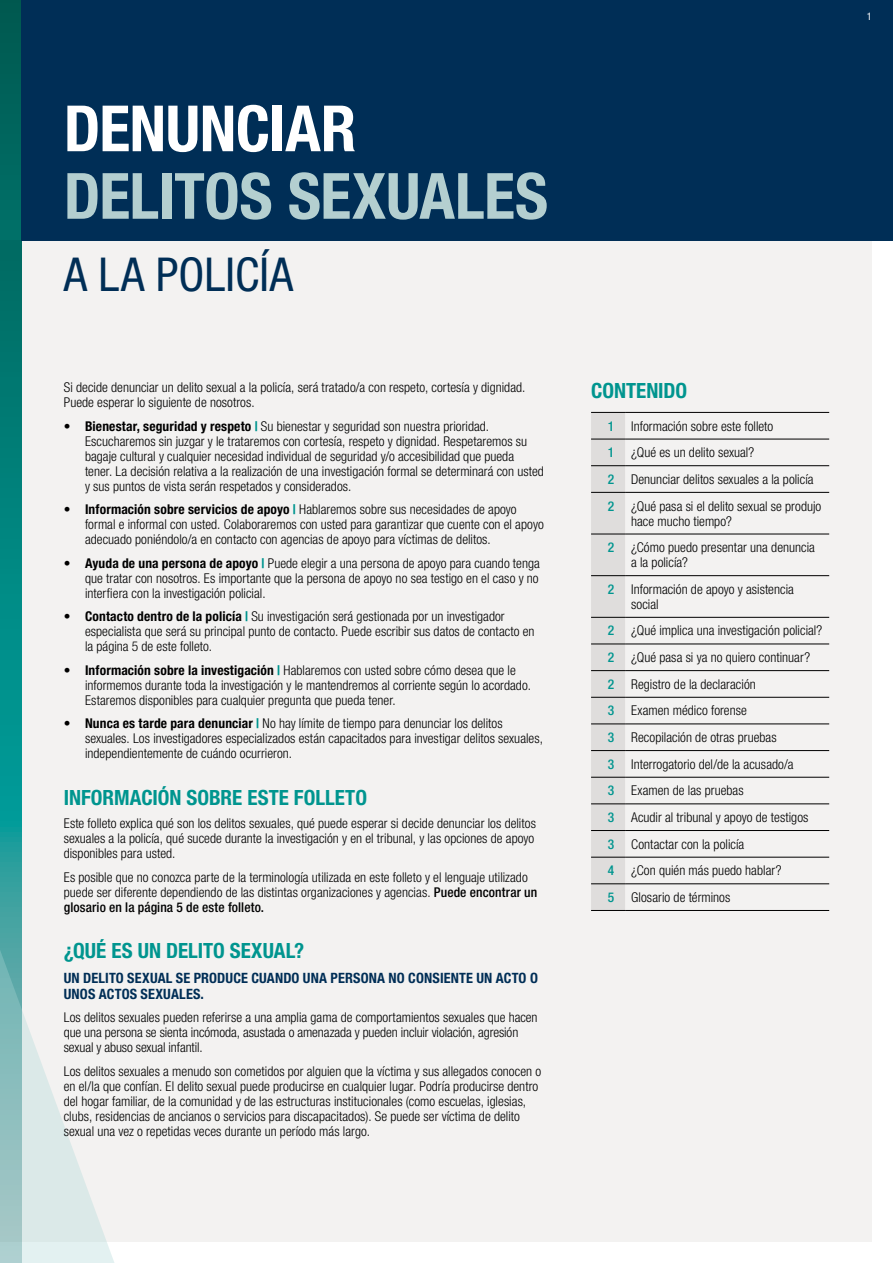
<style>
.page{position:relative;width:893px;height:1263px;background:#fff}
.page>*{position:absolute;margin:0;border:0;box-sizing:border-box;transform-origin:0 0}
.t1{font:700 condensed 63.75px "Helvetica Neue LT Std";letter-spacing:-.01em;color:#b4cfd0}
.t2{font:700 condensed 63.75px "Helvetica Neue LT Std";letter-spacing:-.005em;color:#fff}
.t3{font:condensed 46.8px "Helvetica Neue LT Std";letter-spacing:.005em;color:#002e56}
.t4{font:700 condensed 21px "Helvetica Neue LT Std";color:#00958f}
.t5{font:700 condensed 14.25px/15.8px "Helvetica Neue LT Std";letter-spacing:.01em;color:#002e56}
.t6{font:300 condensed 13.5px/15px "Helvetica Neue LT Com";letter-spacing:.005em;color:#000}
.t7{font:500 condensed 13.5px "Helvetica Neue LT Std";letter-spacing:.01em;color:#000}
.t8{font:condensed 10.5px "Helvetica Neue LT Std";color:#fff}
.s1{font-family:"Helvetica Neue LT Std";font-weight:700}
.s2{font-family:"Helvetica Neue LT Std";font-weight:700;color:#00958f}
.s3{font-family:"Helvetica Neue LT Std";font-weight:500}
.s4{font-family:"Helvetica Neue LT Std";font-weight:500;color:#00958f}
</style>
<div class="page">
<div style="left:0;top:240px;width:872px;height:1002px;background:#f0efee"></div>
<svg style="left:0;top:0;width:21px;height:915px;background:#047e78"></svg>
<svg style="left:0;top:915px;width:114px;height:348px"></svg>
<div style="left:21px;top:0;width:872px;height:240px;background:#002e56"></div>
<div style="left:591px;top:413px;width:34px;height:497px;background:#dfdddc"></div>
<hr style="left:591px;top:412px;width:34px;height:1px;background:#000">
<hr style="left:625px;top:412px;width:204px;height:1px;background:#000">
<hr style="left:591px;top:439px;width:34px;height:1px;background:#000">
<hr style="left:625px;top:439px;width:204px;height:1px;background:#000">
<hr style="left:591px;top:465px;width:34px;height:1px;background:#000">
<hr style="left:625px;top:465px;width:204px;height:1px;background:#000">
<hr style="left:591px;top:492px;width:34px;height:1px;background:#000">
<hr style="left:625px;top:492px;width:204px;height:1px;background:#000">
<hr style="left:591px;top:534px;width:34px;height:1px;background:#000">
<hr style="left:625px;top:534px;width:204px;height:1px;background:#000">
<hr style="left:591px;top:575px;width:34px;height:1px;background:#000">
<hr style="left:625px;top:575px;width:204px;height:1px;background:#000">
<hr style="left:591px;top:617px;width:34px;height:1px;background:#000">
<hr style="left:625px;top:617px;width:204px;height:1px;background:#000">
<hr style="left:591px;top:644px;width:34px;height:1px;background:#000">
<hr style="left:625px;top:644px;width:204px;height:1px;background:#000">
<hr style="left:591px;top:670px;width:34px;height:1px;background:#000">
<hr style="left:625px;top:670px;width:204px;height:1px;background:#000">
<hr style="left:591px;top:697px;width:34px;height:1px;background:#000">
<hr style="left:625px;top:697px;width:204px;height:1px;background:#000">
<hr style="left:591px;top:724px;width:34px;height:1px;background:#000">
<hr style="left:625px;top:724px;width:204px;height:1px;background:#000">
<hr style="left:591px;top:750px;width:34px;height:1px;background:#000">
<hr style="left:625px;top:750px;width:204px;height:1px;background:#000">
<hr style="left:591px;top:777px;width:34px;height:1px;background:#000">
<hr style="left:625px;top:777px;width:204px;height:1px;background:#000">
<hr style="left:591px;top:804px;width:34px;height:1px;background:#000">
<hr style="left:625px;top:804px;width:204px;height:1px;background:#000">
<hr style="left:591px;top:830px;width:34px;height:1px;background:#000">
<hr style="left:625px;top:830px;width:204px;height:1px;background:#000">
<hr style="left:591px;top:857px;width:34px;height:1px;background:#000">
<hr style="left:625px;top:857px;width:204px;height:1px;background:#000">
<hr style="left:591px;top:883px;width:34px;height:1px;background:#000">
<hr style="left:625px;top:883px;width:204px;height:1px;background:#000">
<hr style="left:591px;top:910px;width:34px;height:1px;background:#000">
<hr style="left:625px;top:910px;width:204px;height:1px;background:#000">
<h1 class="t2" style="left:64px;top:90px;width:294px">DENUNCIAR</h1>
<h1 class="t1" style="left:64px;top:157px;width:486px">DELITOS SEXUALES</h1>
<h2 class="t3" style="left:64px;top:247px;width:231px">A LA POLICÍA</h2>
<p class="t6" style="left:64px;top:380px;width:463px">Si decide denunciar un delito sexual a la policía, será tratado/a con respeto, cortesía y dignidad.<br>Puede esperar lo siguiente de nosotros.</p>
<p class="t6" style="left:85px;top:418px;width:460px;text-indent:-21px"><span class="s1">• Bienestar, seguridad y respeto</span> <span class="s2">|</span> Su bienestar y seguridad son nuestra prioridad.<br>Escucharemos sin juzgar y le trataremos con cortesía, respeto y dignidad. Respetaremos su bagaje cultural y cualquier necesidad individual de seguridad y/o accesibilidad que pueda tener. La decisión relativa a la realización de una investigación formal se determinará con usted y sus puntos de vista serán respetados y considerados.</p>
<p class="t6" style="left:85px;top:502px;width:460px;text-indent:-21px"><span class="s1">• Información sobre servicios de apoyo</span> <span class="s2">|</span> Hablaremos sobre sus necesidades de apoyo formal e informal con usted. Colaboraremos con usted para garantizar que cuente con el apoyo adecuado poniéndolo/a en contacto con agencias de apoyo para víctimas de delitos.</p>
<p class="t6" style="left:85px;top:555px;width:456px;text-align:justify;text-indent:-21px"><span class="s1">• Ayuda de una persona de apoyo</span> <span class="s2">|</span> Puede elegir a una persona de apoyo para cuando tenga que tratar con nosotros. Es importante que la persona de apoyo no sea testigo en el caso y no interfiera con la investigación policial.</p>
<p class="t6" style="left:85px;top:609px;width:451px;text-indent:-21px"><span class="s1">• Contacto dentro de la policía</span> <span class="s2">|</span> Su investigación será gestionada por un investigador especialista que será su principal punto de contacto. Puede escribir sus datos de contacto en la página 5 de este folleto.</p>
<p class="t6" style="left:85px;top:662px;width:447px;text-indent:-21px"><span class="s1">• Información sobre la investigación</span> <span class="s2">|</span> Hablaremos con usted sobre cómo desea que le informemos durante toda la investigación y le mantendremos al corriente según lo acordado.<br>Estaremos disponibles para cualquier pregunta que pueda tener.</p>
<p class="t6" style="left:85px;top:716px;width:459px;text-indent:-21px"><span class="s1">• Nunca es tarde para denunciar</span> <span class="s2">|</span> No hay límite de tiempo para denunciar los delitos sexuales. Los investigadores especializados están capacitados para investigar delitos sexuales, independientemente de cuándo ocurrieron.</p>
<h3 class="t4" style="left:64px;top:785px;width:305px">INFORMACIÓN SOBRE ESTE FOLLETO</h3>
<p class="t6" style="left:64px;top:816px;width:474px;text-align:justify">Este folleto explica qué son los delitos sexuales, qué puede esperar si decide denunciar los delitos sexuales a la policía, qué sucede durante la investigación y en el tribunal, y las opciones de apoyo disponibles para usted.</p>
<p class="t6" style="left:64px;top:870px;width:475px">Es posible que no conozca parte de la terminología utilizada en este folleto y el lenguaje utilizado puede ser diferente dependiendo de las distintas organizaciones y agencias. <span class="s3">Puede encontrar un</span></p>
<p class="t7" style="left:64px;top:899px;width:202px">glosario en la página 5 de este folleto.</p>
<h3 class="t4" style="left:64px;top:938px;width:242px">¿QUÉ ES UN DELITO SEXUAL?</h3>
<p class="t5" style="left:64px;top:969px;width:476px">UN DELITO SEXUAL SE PRODUCE CUANDO UNA PERSONA NO CONSIENTE UN ACTO O<br>UNOS ACTOS SEXUALES.</p>
<p class="t6" style="left:64px;top:1010px;width:475px">Los delitos sexuales pueden referirse a una amplia gama de comportamientos sexuales que hacen que una persona se sienta incómoda, asustada o amenazada y pueden incluir violación, agresión sexual y abuso sexual infantil.</p>
<p class="t6" style="left:64px;top:1063px;width:479px">Los delitos sexuales a menudo son cometidos por alguien que la víctima y sus allegados conocen o en el/la que confían. El delito sexual puede producirse en cualquier lugar. Podría producirse dentro del hogar familiar, de la comunidad y de las estructuras institucionales (como escuelas, iglesias, clubs, residencias de ancianos o servicios para discapacitados). Se puede ser víctima de delito sexual una vez o repetidas veces durante un período más largo.</p>
<h3 class="t4" style="left:591px;top:377px;width:98px">CONTENIDO</h3>
<p class="t6" style="left:608px;top:412px;width:215px;line-height:26.7px"><span class="s4">1</span> Información sobre este folleto<br><span class="s4">1</span> ¿Qué es un delito sexual?<br><span class="s4">2</span> Denunciar delitos sexuales a la policía <span class="s4">2</span> ¿Qué pasa si el delito sexual se produjo</p>
<p class="t6" style="left:608px;top:507px;width:208px;line-height:26.7px;text-indent:23px">hace mucho tiempo?<br><span class="s4">2</span> ¿Cómo puedo presentar una denuncia</p>
<p class="t6" style="left:608px;top:549px;width:187px;line-height:26.7px;text-indent:23px">a la policía?<br><span class="s4">2</span> Información de apoyo y asistencia</p>
<p class="t6" style="left:608px;top:591px;width:216px;line-height:26.7px;text-indent:23px">social<br><span class="s4">2</span> ¿Qué implica una investigación policial?<br><span class="s4">2</span> ¿Qué pasa si ya no quiero continuar?<br><span class="s4">2</span> Registro de la declaración<br><span class="s4">3</span> Examen médico forense<br><span class="s4">3</span> Recopilación de otras pruebas<br><span class="s4">3</span> Interrogatorio del/de la acusado/a<br><span class="s4">3</span> Examen de las pruebas<br><span class="s4">3</span> Acudir al tribunal y apoyo de testigos<br><span class="s4">3</span> Contactar con la policía<br><span class="s4">4</span> ¿Con quién más puedo hablar?<br><span class="s4">5</span> Glosario de términos</p>
<p class="t8" style="left:867px;top:10px;width:7px">1</p>
</div>
